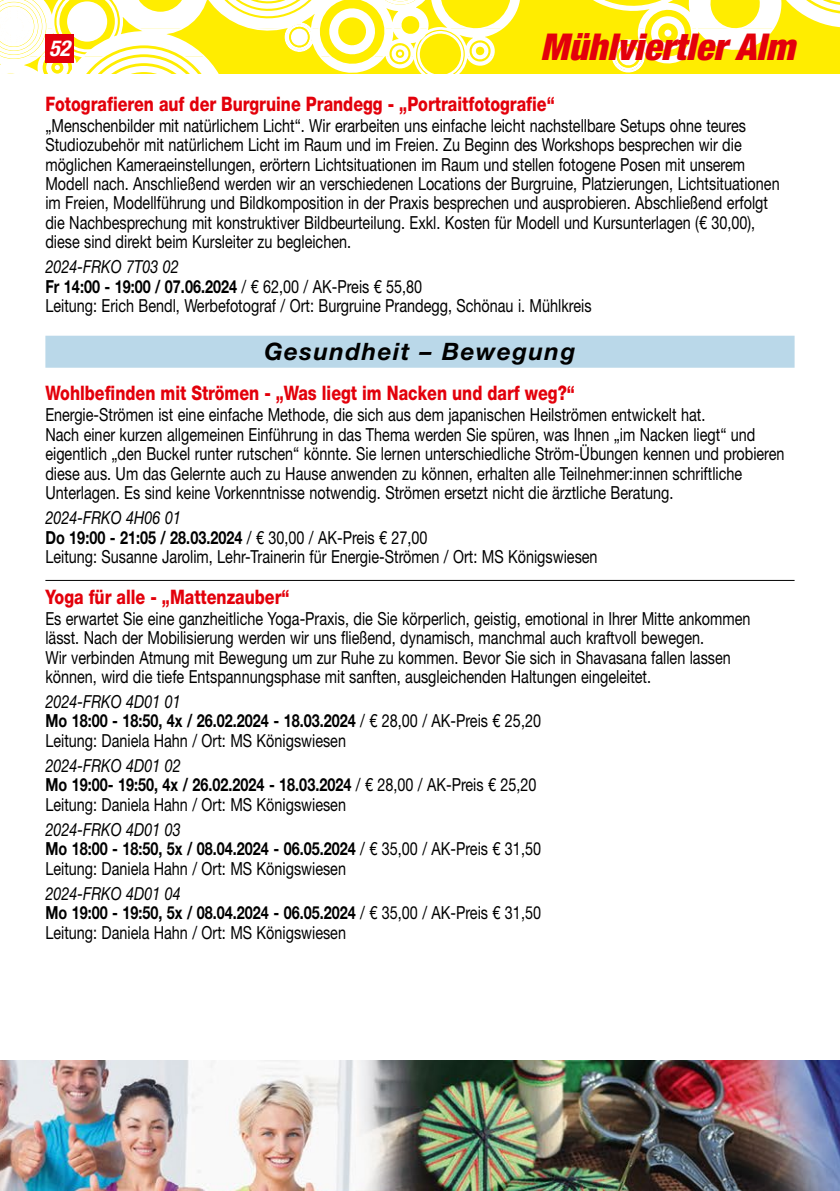
<style>
.page{position:relative;width:840px;height:1191px;background:#fff}
.page>*{position:absolute;margin:0;border:0;box-sizing:border-box;transform-origin:0 0}
.t1{font:italic 900 condensed 37px "Helvetica Neue LT Std";color:#e3000b}
.t2{font:italic 700 24px "Helvetica Neue LT Std";letter-spacing:.06em;color:#000}
.t3{font:italic 700 condensed 22px "Helvetica Neue LT Std";color:#fff}
.t4{font:800 20px "Helvetica Neue LT Std";color:#e3000b;scale:.8 1}
.t5{font:18px/19.4px "Helvetica Neue LT Std";color:#000;scale:.8 1}
.s1{font-style:italic}
.s2{font-weight:700}
</style>
<div class="page">
<svg style="left:0;top:0;width:840px;height:74px"></svg>
<div style="left:45px;top:34px;width:29px;height:28px;background:#e3000b"></div>
<div style="left:45px;top:336px;width:749px;height:32px;background:#bad8e9"></div>
<hr style="left:45px;top:580px;width:749px;height:1px;background:#000">
<img style="left:0;top:1060px;width:839px;height:131px">
<p class="t3" style="left:49px;top:35px;width:23px">52</p>
<h1 class="t1" style="left:540px;top:24px;width:255px">Mühlviertler Alm</h1>
<p class="t4" style="left:45px;top:92px;width:637px">Fotografieren auf der Burgruine Prandegg - „Portraitfotografie“</p>
<p class="t5" style="left:45px;top:115px;width:918px">„Menschenbilder mit natürlichem Licht“. Wir erarbeiten uns einfache leicht nachstellbare Setups ohne teures Studiozubehör mit natürlichem Licht im Raum und im Freien. Zu Beginn des Workshops besprechen wir die möglichen Kameraeinstellungen, erörtern Lichtsituationen im Raum und stellen fotogene Posen mit unserem Modell nach. Anschließend werden wir an verschiedenen Locations der Burgruine, Platzierungen, Lichtsituationen im Freien, Modellführung und Bildkomposition in der Praxis besprechen und ausprobieren. Abschließend erfolgt die Nachbesprechung mit konstruktiver Bildbeurteilung. Exkl. Kosten für Modell und Kursunterlagen (€ 30,00), diese sind direkt beim Kursleiter zu begleichen.</p>
<p class="t5" style="left:45px;top:257px;width:683px"><span class="s1">2024-FRKO 7T03 02<br></span><span class="s2">Fr 14:00 - 19:00 / 07.06.2024</span> / € 62,00 / AK-Preis € 55,80<br>Leitung: Erich Bendl, Werbefotograf / Ort: Burgruine Prandegg, Schönau i. Mühlkreis</p>
<h2 class="t2" style="left:264px;top:336px;width:312px">Gesundheit – Bewegung</h2>
<p class="t4" style="left:45px;top:381px;width:663px">Wohlbefinden mit Strömen - „Was liegt im Nacken und darf weg?“</p>
<p class="t5" style="left:45px;top:405px;width:924px">Energie-Strömen ist eine einfache Methode, die sich aus dem japanischen Heilströmen entwickelt hat.<br>Nach einer kurzen allgemeinen Einführung in das Thema werden Sie spüren, was Ihnen „im Nacken liegt“ und eigentlich „den Buckel runter rutschen“ könnte. Sie lernen unterschiedliche Ström-Übungen kennen und probieren diese aus. Um das Gelernte auch zu Hause anwenden zu können, erhalten alle Teilnehmer:innen schriftliche Unterlagen. Es sind keine Vorkenntnisse notwendig. Strömen ersetzt nicht die ärztliche Beratung.</p>
<p class="t5" style="left:45px;top:508px;width:691px"><span class="s1">2024-FRKO 4H06 01<br></span><span class="s2">Do 19:00 - 21:05 / 28.03.2024</span> / € 30,00 / AK-Preis € 27,00<br>Leitung: Susanne Jarolim, Lehr-Trainerin für Energie-Strömen / Ort: MS Königswiesen</p>
<p class="t4" style="left:45px;top:584px;width:306px">Yoga für alle - „Mattenzauber“</p>
<p class="t5" style="left:45px;top:608px;width:882px">Es erwartet Sie eine ganzheitliche Yoga-Praxis, die Sie körperlich, geistig, emotional in Ihrer Mitte ankommen lässt. Nach der Mobilisierung werden wir uns fließend, dynamisch, manchmal auch kraftvoll bewegen.<br>Wir verbinden Atmung mit Bewegung um zur Ruhe zu kommen. Bevor Sie sich in Shavasana fallen lassen können, wird die tiefe Entspannungsphase mit sanften, ausgleichenden Haltungen eingeleitet.</p>
<p class="t5" style="left:45px;top:691px;width:620px"><span class="s1">2024-FRKO 4D01 01<br></span><span class="s2">Mo 18:00 - 18:50, 4x / 26.02.2024 - 18.03.2024</span> / € 28,00 / AK-Preis € 25,20<br>Leitung: Daniela Hahn / Ort: MS Königswiesen</p>
<p class="t5" style="left:45px;top:755px;width:615px"><span class="s1">2024-FRKO 4D01 02<br></span><span class="s2">Mo 19:00- 19:50, 4x / 26.02.2024 - 18.03.2024</span> / € 28,00 / AK-Preis € 25,20<br>Leitung: Daniela Hahn / Ort: MS Königswiesen</p>
<p class="t5" style="left:45px;top:819px;width:620px"><span class="s1">2024-FRKO 4D01 03<br></span><span class="s2">Mo 18:00 - 18:50, 5x / 08.04.2024 - 06.05.2024</span> / € 35,00 / AK-Preis € 31,50<br>Leitung: Daniela Hahn / Ort: MS Königswiesen</p>
<p class="t5" style="left:45px;top:883px;width:620px"><span class="s1">2024-FRKO 4D01 04<br></span><span class="s2">Mo 19:00 - 19:50, 5x / 08.04.2024 - 06.05.2024</span> / € 35,00 / AK-Preis € 31,50<br>Leitung: Daniela Hahn / Ort: MS Königswiesen</p>
</div>
